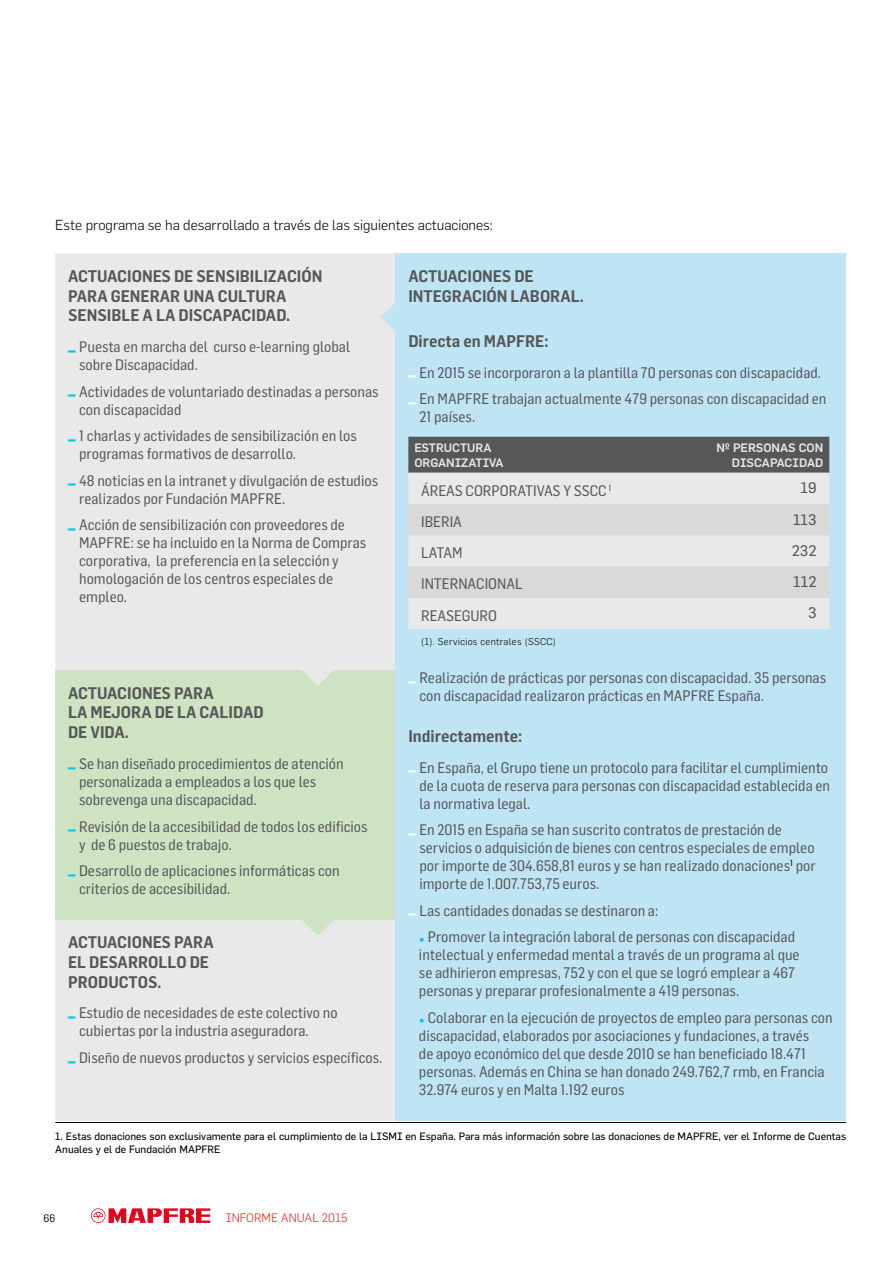
<style>
.page{position:relative;width:893px;height:1263px;background:#fff}
.page>*{position:absolute;margin:0;border:0;box-sizing:border-box;transform-origin:0 0}
.t1{font:600 16.5px/19.8px "Flama Semicondensed";color:#555759}
.t2{font:15px/18px "Flama Semicondensed Basic";color:#555759}
.t3{font:15px "Flama Basic";color:#555759}
.t4{font:300 14.25px "Flama";color:#000}
.t5{font:500 12px/14.4px "Flama";color:#e6e7e7}
.t6{font:300 12px "Flama";color:#e2231b}
.t7{font:10.5px/13.5px "Flama Basic";color:#000}
.t8{font:10.5px "Flama";color:#000}
.t9{font:300 9.75px "Flama";letter-spacing:.03em;color:#000}
.s1{font-family:"Flama";font-weight:900;color:#00c8e8}
.s2{font-family:"Flama";font-weight:900;color:#fff}
.s3{font-family:"Flama Semicondensed";font-weight:500;color:#00c8e8}
</style>
<div class="page">
<svg style="left:91px;top:1208px;width:119px;height:15px"></svg>
<div style="left:55px;top:253px;width:341px;height:868px;background:#eae9e9"></div>
<div style="left:396px;top:253px;width:450px;height:868px;background:#bfe5f5"></div>
<div style="left:55px;top:670px;width:341px;height:249px;background:#cee3c1"></div>
<div style="left:408px;top:437px;width:421px;height:36px;background:#555759"></div>
<div style="left:408px;top:473px;width:421px;height:156px;background:#eae9e9"></div>
<svg style="left:408px;top:504px;width:421px;height:94px;background:#dfdedd"></svg>
<svg style="left:381px;top:300px;width:15px;height:34px"></svg>
<svg style="left:301px;top:669px;width:34px;height:17px"></svg>
<svg style="left:301px;top:919px;width:34px;height:17px"></svg>
<hr style="left:55px;top:1122px;width:791px;height:1px;background:#000">
<p class="t4" style="left:55px;top:217px;width:439px">Este programa se ha desarrollado a través de las siguientes actuaciones:</p>
<p class="t1" style="left:68px;top:265px;width:256px">ACTUACIONES DE SENSIBILIZACIÓN<br>PARA GENERAR UNA CULTURA<br>SENSIBLE A LA DISCAPACIDAD.</p>
<p class="t2" style="left:79px;top:337px;width:273px;text-indent:-11px"><span class="s1">_</span> Puesta en marcha del curso e-learning global sobre Discapacidad.</p>
<p class="t2" style="left:79px;top:382px;width:301px;text-indent:-11px"><span class="s1">_</span> Actividades de voluntariado destinadas a personas con discapacidad</p>
<p class="t2" style="left:79px;top:426px;width:279px;text-indent:-11px"><span class="s1">_</span> 1 charlas y actividades de sensibilización en los programas formativos de desarrollo.</p>
<p class="t2" style="left:79px;top:471px;width:300px;text-indent:-11px"><span class="s1">_</span> 48 noticias en la intranet y divulgación de estudios realizados por Fundación MAPFRE.</p>
<p class="t2" style="left:79px;top:515px;width:289px;text-indent:-11px"><span class="s1">_</span> Acción de sensibilización con proveedores de MAPFRE: se ha incluido en la Norma de Compras corporativa, la preferencia en la selección y homologación de los centros especiales de empleo.</p>
<p class="t1" style="left:408px;top:265px;width:177px">ACTUACIONES DE<br>INTEGRACIÓN LABORAL.</p>
<p class="t1" style="left:408px;top:330px;width:142px">DIRECTA EN MAPFRE:</p>
<p class="t2" style="left:408px;top:358px;width:420px;line-height:26.5px"><span class="s2">_</span> En 2015 se incorporaron a la plantilla 70 personas con discapacidad. <span class="s2">_</span> En MAPFRE trabajan actualmente 479 personas con discapacidad en</p>
<p class="t2" style="left:419px;top:407px;width:57px">21 países.</p>
<p class="t5" style="left:414px;top:441px;width:91px">ESTRUCTURA<br>ORGANIZATIVA</p>
<p class="t5" style="left:716px;top:441px;width:108px;text-align:right">Nº PERSONAS CON<br>DISCAPACIDAD</p>
<p class="t2" style="left:421px;top:480px;width:192px">ÁREAS CORPORATIVAS Y SSCC <sup>1</sup></p>
<p class="t3" style="left:800px;top:479px;width:18px">19</p>
<p class="t2" style="left:421px;top:512px;width:42px">IBERIA</p>
<p class="t3" style="left:793px;top:510px;width:25px">113</p>
<p class="t2" style="left:421px;top:543px;width:43px">LATAM</p>
<p class="t3" style="left:792px;top:541px;width:26px">232</p>
<p class="t2" style="left:421px;top:574px;width:103px">INTERNACIONAL</p>
<p class="t3" style="left:793px;top:573px;width:25px">112</p>
<p class="t2" style="left:421px;top:606px;width:78px">REASEGURO</p>
<p class="t3" style="left:808px;top:604px;width:10px">3</p>
<p class="t9" style="left:421px;top:636px;width:136px">(1). Servicios centrales (SSCC)</p>
<p class="t2" style="left:419px;top:668px;width:408px;text-indent:-11px"><span class="s2">_</span> Realización de prácticas por personas con discapacidad. 35 personas con discapacidad realizaron prácticas en MAPFRE España.</p>
<p class="t1" style="left:408px;top:725px;width:116px">INDIRECTAMENTE:</p>
<p class="t2" style="left:419px;top:758px;width:412px;text-indent:-11px"><span class="s2">_</span> En España, el Grupo tiene un protocolo para facilitar el cumplimiento de la cuota de reserva para personas con discapacidad establecida en la normativa legal.</p>
<p class="t2" style="left:419px;top:820px;width:398px;text-indent:-11px"><span class="s2">_</span> En 2015 en España se han suscrito contratos de prestación de servicios o adquisición de bienes con centros especiales de empleo por importe de 304.658,81 euros y se han realizado donaciones<sup>1</sup> por importe de 1.007.753,75 euros.</p>
<p class="t2" style="left:408px;top:901px;width:251px"><span class="s2">_</span> Las cantidades donadas se destinaron a:</p>
<p class="t2" style="left:419px;top:927px;width:382px"><span class="s3">•</span> Promover la integración laboral de personas con discapacidad intelectual y enfermedad mental a través de un programa al que se adhirieron empresas, 752 y con el que se logró emplear a 467 personas y preparar profesionalmente a 419 personas.</p>
<p class="t2" style="left:419px;top:1008px;width:415px"><span class="s3">•</span> Colaborar en la ejecución de proyectos de empleo para personas con discapacidad, elaborados por asociaciones y fundaciones, a través<br>de apoyo económico del que desde 2010 se han beneficiado 18.471 personas. Además en China se han donado 249.762,7 rmb, en Francia 32.974 euros y en Malta 1.192 euros</p>
<p class="t1" style="left:68px;top:682px;width:195px">ACTUACIONES PARA<br>LA MEJORA DE LA CALIDAD<br>DE VIDA.</p>
<p class="t2" style="left:79px;top:754px;width:266px;text-indent:-11px"><span class="s1">_</span> Se han diseñado procedimientos de atención personalizada a empleados a los que les sobrevenga una discapacidad.</p>
<p class="t2" style="left:79px;top:816px;width:290px;text-indent:-11px"><span class="s1">_</span> Revisión de la accesibilidad de todos los edificios y de 6 puestos de trabajo.</p>
<p class="t2" style="left:79px;top:861px;width:262px;text-indent:-11px"><span class="s1">_</span> Desarrollo de aplicaciones informáticas con criterios de accesibilidad.</p>
<p class="t1" style="left:68px;top:931px;width:147px">ACTUACIONES PARA<br>EL DESARROLLO DE<br>PRODUCTOS.</p>
<p class="t2" style="left:79px;top:1003px;width:260px;text-indent:-11px"><span class="s1">_</span> Estudio de necesidades de este colectivo no cubiertas por la industria aseguradora.</p>
<p class="t2" style="left:68px;top:1048px;width:316px"><span class="s1">_</span> Diseño de nuevos productos y servicios específicos.</p>
<p class="t7" style="left:55px;top:1129px;width:792px">1. Estas donaciones son exclusivamente para el cumplimiento de la LISMI en España. Para más información sobre las donaciones de MAPFRE, ver el Informe de Cuentas<br>Anuales y el de Fundación MAPFRE</p>
<p class="t8" style="left:44px;top:1212px;width:13px">66</p>
<p class="t6" style="left:226px;top:1210px;width:123px">Informe anual 2015</p>
</div>
